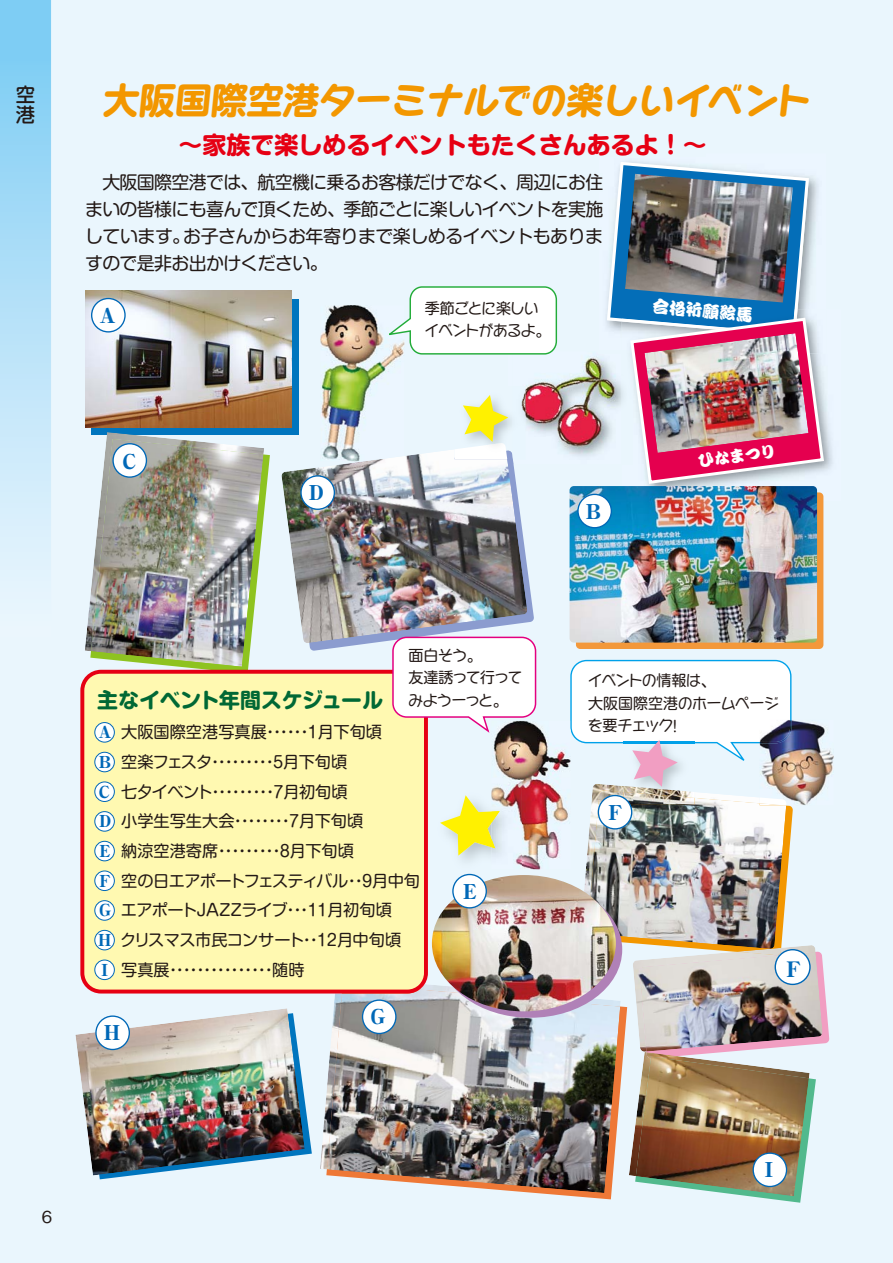
<style>
.page{position:relative;width:893px;height:1263px;background:#eaf6fd}
.page>*{position:absolute;margin:0;border:0;box-sizing:border-box;transform-origin:0 0}
.t1{font:36px "Capie N Std Bold 90 pv RKSJ H";color:#f39700}
.t2{font:24px "Shin M Go Pr 6 Bold 90 pv RKSJ H";color:#e60013}
.t3{font:20.85px "Shin M Go Pr 6 Bold 90 pv RKSJ H";letter-spacing:-.01em;color:#006835}
.t4{font:20.85px "Ryumin Pr 6 Ex Heavy 90 pv RKSJ H";color:#0068b7}
.t5{font:20.1px "Ryumin Pr 6 Ex Heavy 90 pv RKSJ H";color:#0068b7}
.t6{font:19.5px/19.5px "Shin M Go Pr 6 Medium 90 pv RKSJ V";color:#231916}
.t7{font:18px/27px "Shin M Go Pr 6 Regular 90 pv RKSJ H";letter-spacing:-.03em;color:#231916;text-align:justify}
.t8{font:16.5px "Kanteiryu Std Ultra 90 pv RKSJ H";color:#fff}
.t9{font:16.5px "Gothic BBB Pr 6 Medium 90 pv RKSJ H";color:#231916}
.t10{font:16.2px/29.7px "Shin M Go Pr 6 Regular 90 pv RKSJ H";letter-spacing:-.035em;color:#231916}
.t11{font:15px/22.5px "Capie N Std Regular 90 pv RKSJ H";letter-spacing:-.07em;color:#231916}
.t12{font:15px/22.5px "Shin M Go Pr 6 Regular 90 pv RKSJ H";color:#231916}
.s1{font-family:"Shin M Go Pr 6 Bold 90 pv RKSJ H"}
.s2{font-family:"Shin M Go Pr 6 Regular 90 pv RKSJ H"}
.s3{font-family:"Capie N Std Regular 90 pv RKSJ H"}
.s4{font-family:"Ryumin Pr 6 Ex Heavy 90 pv RKSJ H";color:#0068b7}
</style>
<div class="page">
<svg style="left:93px;top:1103px;width:219px;height:76px"></svg>
<svg style="left:309px;top:574px;width:225px;height:77px"></svg>
<img style="left:75px;top:1008px;width:230px;height:167px">
<img style="left:320px;top:976px;width:129px;height:193px">
<img style="left:327px;top:983px;width:243px;height:210px">
<img style="left:525px;top:357px;width:73px;height:99px">
<img style="left:815px;top:410px;width:18px;height:91px">
<img style="left:598px;top:162px;width:228px;height:324px">
<img style="left:644px;top:333px;width:164px;height:120px">
<div style="left:91px;top:299px;width:207px;height:136px;background:#0075be"></div>
<img style="left:85px;top:291px;width:207px;height:136px">
<div style="left:92px;top:298px;width:33px;height:34px;background:#fff;border-radius:50%"></div>
<div style="left:91px;top:298px;width:35px;height:35px;border:1px solid #0068b7;border-radius:50%"></div>
<svg style="left:90px;top:454px;width:180px;height:216px"></svg>
<img style="left:85px;top:435px;width:86px;height:216px">
<img style="left:107px;top:432px;width:26px;height:3px">
<img style="left:91px;top:439px;width:173px;height:228px">
<img style="left:320px;top:305px;width:82px;height:144px">
<img style="left:281px;top:449px;width:247px;height:194px">
<div style="left:80px;top:670px;width:348px;height:323px;background:#fff9b1"></div>
<img style="left:486px;top:442px;width:22px;height:9px">
<img style="left:508px;top:416px;width:5px;height:35px">
<img style="left:513px;top:392px;width:12px;height:67px">
<svg style="left:506px;top:451px;width:8px;height:13px"></svg>
<img style="left:454px;top:443px;width:53px;height:16px">
<svg style="left:463px;top:395px;width:45px;height:47px"></svg>
<img style="left:458px;top:856px;width:55px;height:22px">
<svg style="left:440px;top:795px;width:51px;height:61px"></svg>
<img style="left:829px;top:750px;width:5px;height:25px">
<img style="left:493px;top:726px;width:77px;height:143px">
<img style="left:570px;top:660px;width:259px;height:543px">
<img style="left:491px;top:784px;width:31px;height:85px">
<img style="left:491px;top:811px;width:9px;height:37px">
<svg style="left:391px;top:636px;width:146px;height:99px;background:#f3e9ec"></svg>
<svg style="left:384px;top:286px;width:174px;height:69px;background:#f0f8f4"></svg>
<div style="left:438px;top:881px;width:184px;height:137px;background:#b081b7;border-radius:50%"></div>
<img style="left:432px;top:875px;width:184px;height:136px;border-radius:50%">
<div style="left:113px;top:444px;width:33px;height:33px;background:#fff;border-radius:50%"></div>
<div style="left:112px;top:443px;width:35px;height:35px;border:1px solid #0068b7;border-radius:50%"></div>
<div style="left:301px;top:476px;width:33px;height:33px;background:#fff;border-radius:50%"></div>
<div style="left:300px;top:475px;width:35px;height:35px;border:1px solid #0068b7;border-radius:50%"></div>
<div style="left:576px;top:492px;width:247px;height:157px;background:#f3983a;border-radius:4px"></div>
<img style="left:570px;top:486px;width:247px;height:157px;border-radius:4px">
<div style="left:578px;top:494px;width:33px;height:34px;background:#fff;border-radius:50%"></div>
<div style="left:577px;top:494px;width:35px;height:34px;border:1px solid #0068b7;border-radius:50%"></div>
<div style="left:598px;top:795px;width:34px;height:34px;background:#fff;border-radius:50%"></div>
<div style="left:598px;top:795px;width:34px;height:34px;border:1px solid #0068b7;border-radius:50%"></div>
<div style="left:453px;top:874px;width:33px;height:34px;background:#fff;border-radius:50%"></div>
<div style="left:452px;top:874px;width:35px;height:34px;border:1px solid #0068b7;border-radius:50%"></div>
<div style="left:96px;top:1016px;width:33px;height:33px;background:#fff;border-radius:50%"></div>
<div style="left:95px;top:1015px;width:35px;height:35px;border:1px solid #0068b7;border-radius:50%"></div>
<div style="left:363px;top:1000px;width:33px;height:33px;background:#fff;border-radius:50%"></div>
<div style="left:362px;top:999px;width:35px;height:35px;border:1px solid #0068b7;border-radius:50%"></div>
<div style="left:753px;top:1153px;width:33px;height:33px;background:#fff;border-radius:50%"></div>
<div style="left:752px;top:1152px;width:35px;height:35px;border:1px solid #0068b7;border-radius:50%"></div>
<div style="left:775px;top:950px;width:35px;height:34px;background:#fff;border-radius:50%"></div>
<div style="left:775px;top:949px;width:36px;height:36px;border:1px solid #0068b7;border-radius:50%"></div>
<div style="left:95px;top:722px;width:19px;height:20px;background:#fff;border-radius:50%"></div>
<div style="left:95px;top:722px;width:20px;height:20px;border:1px solid #0068b7;border-radius:50%"></div>
<div style="left:95px;top:752px;width:19px;height:20px;background:#fff;border-radius:50%"></div>
<div style="left:95px;top:752px;width:20px;height:20px;border:1px solid #0068b7;border-radius:50%"></div>
<div style="left:95px;top:782px;width:19px;height:19px;background:#fff;border-radius:50%"></div>
<div style="left:95px;top:782px;width:20px;height:20px;border:1px solid #0068b7;border-radius:50%"></div>
<div style="left:95px;top:812px;width:19px;height:19px;background:#fff;border-radius:50%"></div>
<div style="left:95px;top:811px;width:20px;height:20px;border:1px solid #0068b7;border-radius:50%"></div>
<div style="left:95px;top:841px;width:19px;height:20px;background:#fff;border-radius:50%"></div>
<div style="left:95px;top:841px;width:20px;height:20px;border:1px solid #0068b7;border-radius:50%"></div>
<div style="left:95px;top:871px;width:19px;height:19px;background:#fff;border-radius:50%"></div>
<div style="left:95px;top:871px;width:20px;height:20px;border:1px solid #0068b7;border-radius:50%"></div>
<div style="left:95px;top:901px;width:19px;height:19px;background:#fff;border-radius:50%"></div>
<div style="left:95px;top:900px;width:20px;height:20px;border:1px solid #0068b7;border-radius:50%"></div>
<div style="left:95px;top:930px;width:19px;height:20px;background:#fff;border-radius:50%"></div>
<div style="left:95px;top:930px;width:20px;height:20px;border:1px solid #0068b7;border-radius:50%"></div>
<div style="left:95px;top:960px;width:19px;height:19px;background:#fff;border-radius:50%"></div>
<div style="left:95px;top:960px;width:20px;height:20px;border:1px solid #0068b7;border-radius:50%"></div>
<div style="left:0;top:0;width:51px;height:638px;background:linear-gradient(to bottom,#79cbf3,#eff7fe)"></div>
<p class="t6" style="left:16px;top:88px;width:20px">空港</p>
<h1 class="t1" style="left:102px;top:87px;width:713px"><span class="s1">大阪国際空港</span>ターミナルでの<span class="s1">楽</span>しいイベント</h1>
<h2 class="t2" style="left:179px;top:136px;width:529px">～家族で楽しめるイベントもたくさんあるよ！～</h2>
<p class="t7" style="left:85px;top:171px;width:520px">　大阪国際空港では、航空機に乗るお客様だけでなく、周辺にお住まいの皆様にも喜んで頂くため、季節ごとに楽しいイベントを実施しています。お子さんからお年寄りまで楽しめるイベントもありますので是非お出かけください。</p>
<p class="t5" style="left:100px;top:308px;width:18px">A</p>
<p class="t5" style="left:122px;top:454px;width:15px">C</p>
<p class="t5" style="left:309px;top:485px;width:17px">D</p>
<p class="t11" style="left:424px;top:299px;width:128px"><span class="s2">季節</span>ごとに<span class="s2">楽</span>しいイベントがあるよ<span class="s2">。</span></p>
<p class="t5" style="left:586px;top:503px;width:17px">B</p>
<p class="t8" style="left:653px;top:300px;width:102px;rotate:5deg">合格祈願絵馬</p>
<p class="t8" style="left:697px;top:455px;width:81px;rotate:-8deg">ひなまつり</p>
<p class="t3" style="left:97px;top:692px;width:287px">主なイベント年間スケジュール</p>
<p class="t12" style="left:408px;top:646px;width:116px">面白<span class="s3">そう</span>。<br>友達誘<span class="s3">って</span>行<span class="s3">って</span></p>
<p class="t11" style="left:408px;top:691px;width:101px">みようーっと<span class="s2">。</span></p>
<p class="t10" style="left:98px;top:719px;width:323px"><span class="s4">A</span> 大阪国際空港写真展・・・・・・１月下旬頃<br><span class="s4">B</span> 空楽フェスタ・・・・・・・・・５月下旬頃<br><span class="s4">C</span> 七夕イベント・・・・・・・・・７月初旬頃<br><span class="s4">D</span> 小学生写生大会・・・・・・・・７月下旬頃<br><span class="s4">E</span> 納涼空港寄席・・・・・・・・・８月下旬頃<br><span class="s4">F</span> 空の日エアポートフェスティバル・・９月中旬<br><span class="s4">G</span> エアポートＪＡＺＺライブ・・・１１月初旬頃<br><span class="s4">H</span> クリスマス市民コンサート・・１２月中旬頃<br><span class="s4">I</span> 写真展・・・・・・・・・・・・・・・随時</p>
<p class="t5" style="left:104px;top:1025px;width:18px">H</p>
<p class="t5" style="left:370px;top:1009px;width:17px">G</p>
<p class="t5" style="left:463px;top:884px;width:15px">E</p>
<p class="t9" style="left:42px;top:1210px;width:12px">6</p>
<p class="t11" style="left:588px;top:671px;width:193px">イベントの<span class="s2">情報</span>は<span class="s2">、<br>大阪国際空港</span>のホームページを<span class="s2">要</span>チェック<span class="s2">！</span></p>
<p class="t5" style="left:609px;top:805px;width:15px">F</p>
<p class="t4" style="left:786px;top:961px;width:16px">F</p>
<p class="t5" style="left:764px;top:1162px;width:10px">I</p>
</div>
